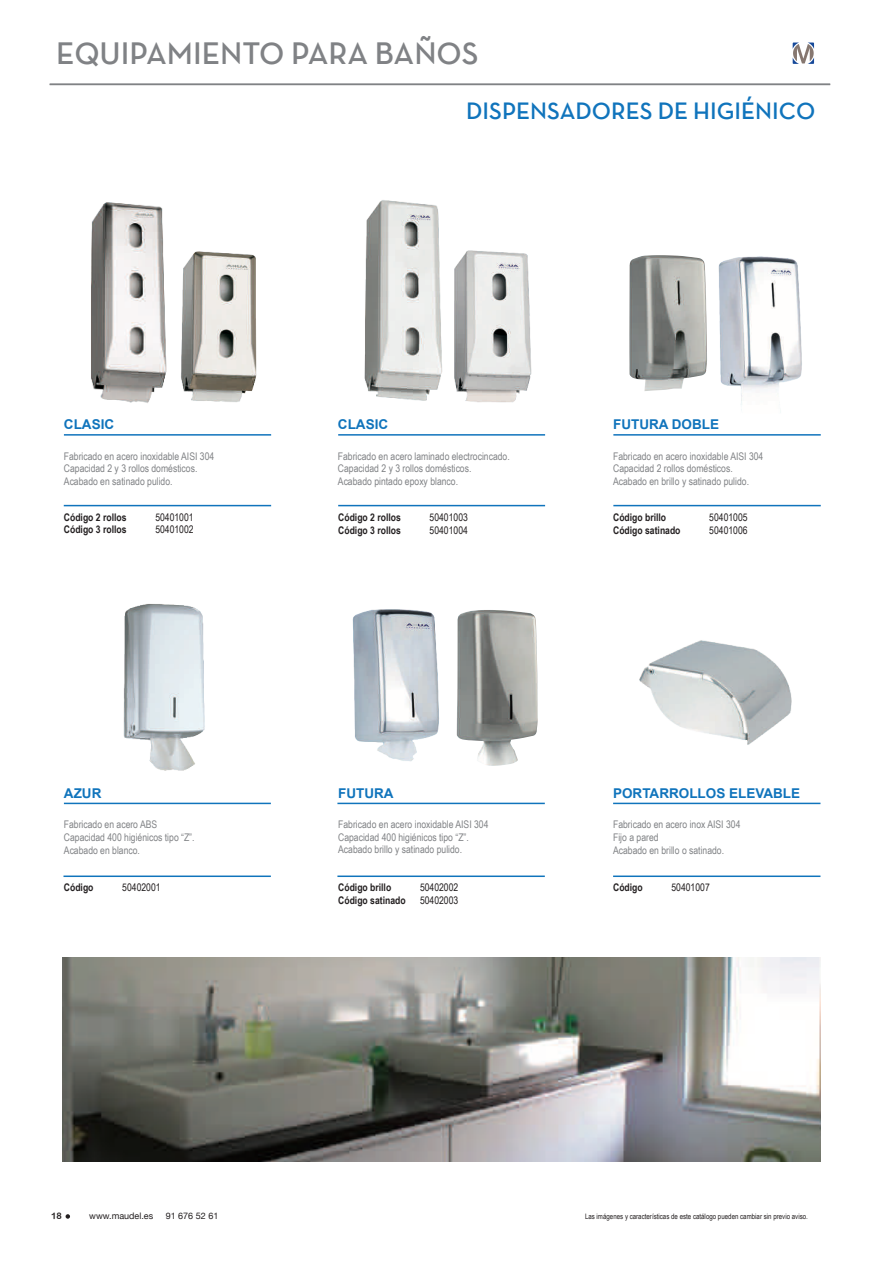
<style>
.page{position:relative;width:893px;height:1263px;background:#fff}
.page>*{position:absolute;margin:0;border:0;box-sizing:border-box;transform-origin:0 0}
.t1{font:31.5px "Neutra Text Demi SC";color:#808285}
.t2{font:24px "Neutra Text Demi SC";color:#1074bc}
.t3{font:700 13.5px "Arial";color:#1074bc}
.t4{font:10.5px/12.6px "Arial Narrow";color:#808285}
.t5{font:700 10.5px "Arial Narrow";color:#231f20}
.t6{font:10.5px "Arial Narrow";color:#231f20}
.t7{font:9px "Helvetica Neue";color:#231f20}
.t8{font:9px "Arial Rounded MT Bold";color:#231f20}
.t9{font:7.5px "Arial Narrow";color:#231f20}
.s1{color:#fff}
</style>
<div class="page">
<svg style="left:66px;top:1214px;width:4px;height:5px"></svg>
<img style="left:495px;top:610px;width:43px;height:156px">
<img style="left:629px;top:255px;width:39px;height:136px">
<img style="left:668px;top:255px;width:134px;height:158px">
<img style="left:352px;top:609px;width:143px;height:157px">
<img style="left:123px;top:604px;width:82px;height:167px">
<img style="left:184px;top:251px;width:73px;height:151px">
<img style="left:459px;top:250px;width:73px;height:153px">
<img style="left:91px;top:202px;width:93px;height:201px">
<img style="left:364px;top:200px;width:95px;height:201px">
<img style="left:639px;top:640px;width:153px;height:105px">
<img style="left:62px;top:957px;width:758px;height:205px">
<hr style="left:64px;top:434px;width:207px;height:2px;background:#1074bc">
<hr style="left:338px;top:434px;width:207px;height:2px;background:#1074bc">
<hr style="left:613px;top:434px;width:208px;height:2px;background:#1074bc">
<hr style="left:64px;top:803px;width:207px;height:1px;background:#1074bc">
<hr style="left:337px;top:803px;width:208px;height:1px;background:#1074bc">
<hr style="left:613px;top:803px;width:207px;height:1px;background:#1074bc">
<hr style="left:64px;top:505px;width:207px;height:1px;background:#1074bc">
<hr style="left:338px;top:505px;width:207px;height:1px;background:#1074bc">
<hr style="left:613px;top:505px;width:208px;height:1px;background:#1074bc">
<hr style="left:63px;top:875px;width:208px;height:2px;background:#1074bc">
<hr style="left:337px;top:875px;width:208px;height:2px;background:#1074bc">
<hr style="left:613px;top:875px;width:207px;height:2px;background:#1074bc">
<hr style="left:50px;top:84px;width:780px;height:1px;background:#808285">
<svg style="left:793px;top:43px;width:21px;height:21px"></svg>
<h1 class="t1" style="left:56px;top:41px;width:424px">EQUIPAMIENTO PARA BAÑOS</h1>
<h2 class="t2" style="left:466px;top:102px;width:351px">DISPENSADORES DE HIGIÉNICO</h2>
<p class="t3" style="left:64px;top:417px;width:52px">CLASIC</p>
<p class="t4" style="left:64px;top:449px;width:152px">Fabricado en acero inoxidable AISI 304<br>Capacidad 2 y 3 rollos domésticos.<br>Acabado en satinado pulido.</p>
<p class="t5" style="left:64px;top:511px;width:64px">Código 2 rollos</p>
<p class="t6" style="left:155px;top:511px;width:40px">50401001</p>
<p class="t5" style="left:64px;top:523px;width:64px">Código 3 rollos</p>
<p class="t6" style="left:155px;top:523px;width:40px">50401002</p>
<p class="t3" style="left:64px;top:785px;width:39px">AZUR</p>
<p class="t4" style="left:64px;top:818px;width:132px">Fabricado en acero ABS<br>Capacidad 400 higiénicos tipo “Z”.<br>Acabado en blanco.</p>
<p class="t3" style="left:338px;top:417px;width:52px">CLASIC</p>
<p class="t4" style="left:338px;top:449px;width:173px">Fabricado en acero laminado electrocincado.<br>Capacidad 2 y 3 rollos domésticos.<br>Acabado pintado epoxy blanco.</p>
<p class="t5" style="left:338px;top:511px;width:64px">Código 2 rollos</p>
<p class="t6" style="left:430px;top:511px;width:40px">50401003</p>
<p class="t5" style="left:338px;top:524px;width:64px">Código 3 rollos</p>
<p class="t6" style="left:430px;top:524px;width:40px">50401004</p>
<p class="t3" style="left:338px;top:785px;width:57px">FUTURA</p>
<p class="t4" style="left:338px;top:818px;width:152px">Fabricado en acero inoxidable AISI 304<br>Capacidad 400 higiénicos tipo “Z”.<br>Acabado brillo y satinado pulido.</p>
<p class="t3" style="left:613px;top:417px;width:107px">FUTURA DOBLE</p>
<p class="t4" style="left:613px;top:450px;width:152px">Fabricado en acero inoxidable AISI 304<br>Capacidad 2 rollos domésticos.<br>Acabado en brillo y satinado pulido.</p>
<p class="t5" style="left:613px;top:511px;width:55px">Código brillo</p>
<p class="t6" style="left:709px;top:511px;width:40px">50401005</p>
<p class="t5" style="left:613px;top:524px;width:69px">Código satinado</p>
<p class="t6" style="left:709px;top:524px;width:40px">50401006</p>
<p class="t3" style="left:613px;top:785px;width:189px">PORTARROLLOS ELEVABLE</p>
<p class="t4" style="left:613px;top:818px;width:129px">Fabricado en acero inox AISI 304<br>Fijo a pared<br>Acabado en brillo o satinado.</p>
<p class="t5" style="left:64px;top:881px;width:31px">Código</p>
<p class="t6" style="left:122px;top:881px;width:40px">50402001</p>
<p class="t5" style="left:338px;top:881px;width:55px">Código brillo</p>
<p class="t6" style="left:420px;top:881px;width:40px">50402002</p>
<p class="t5" style="left:613px;top:881px;width:31px">Código</p>
<p class="t6" style="left:671px;top:881px;width:40px">50401007</p>
<p class="t5" style="left:338px;top:894px;width:69px">Código satinado</p>
<p class="t6" style="left:420px;top:894px;width:40px">50402003</p>
<p class="t8" style="left:51px;top:1210px;width:15px">18<span class="s1">45</span></p>
<p class="t7" style="left:89px;top:1210px;width:65px">www.maudel.es</p>
<p class="t7" style="left:166px;top:1210px;width:54px">91 676 52 61</p>
<p class="t9" style="left:585px;top:1212px;width:224px">Las imágenes y características de este catálogo pueden cambiar sin previo aviso.</p>
</div>
